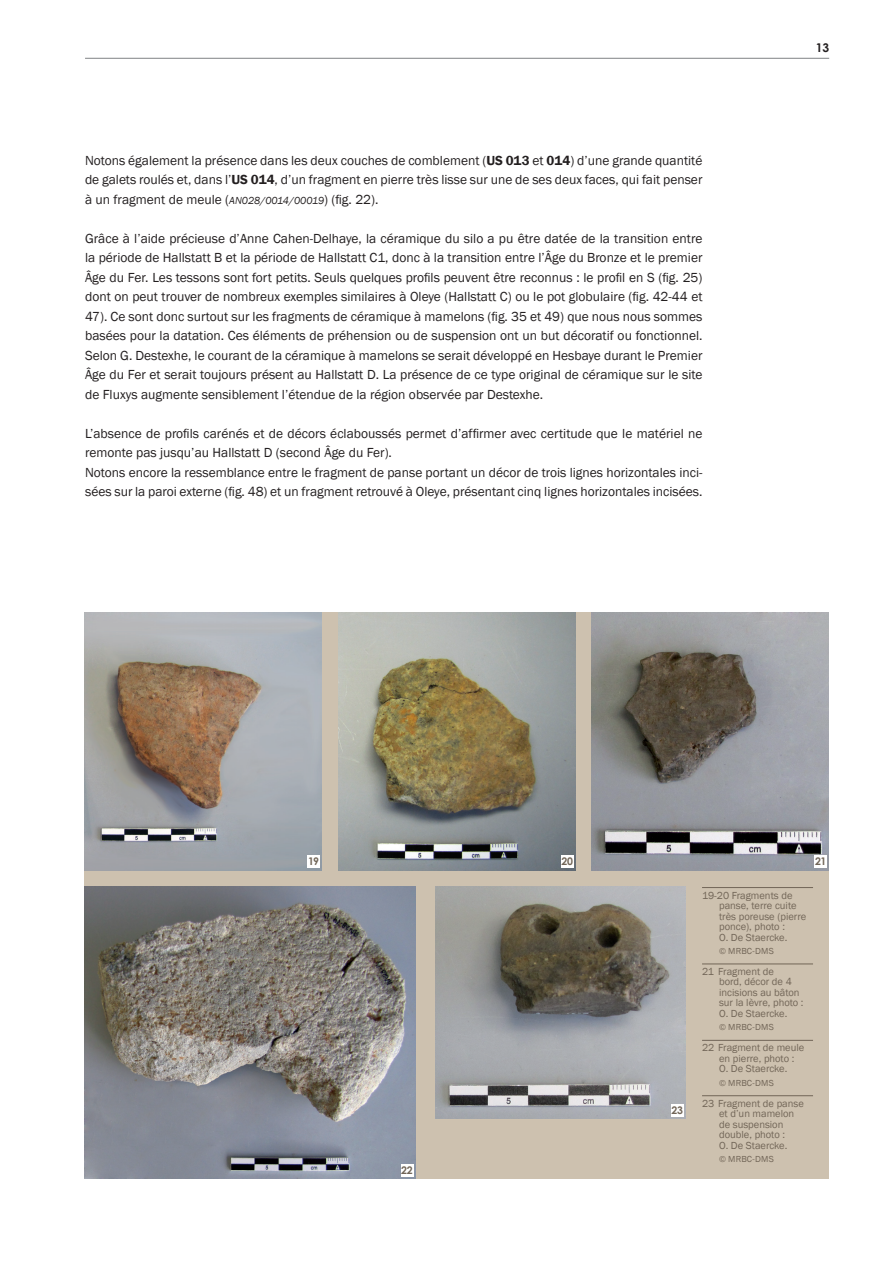
<style>
.page{position:relative;width:893px;height:1263px;background:#fff}
.page>*{position:absolute;margin:0;border:0;box-sizing:border-box;transform-origin:0 0}
.t1{font:13.5px/19.5px "Franklin Gothic";color:#231f20;text-align:justify}
.t2{font:700 12px "Century Gothic";color:#231f20}
.t3{font:10.5px/10.5px "Franklin Gothic";color:#716557}
.t4{font:700 10.5px "Century Gothic";letter-spacing:-.02em;color:#716557}
.t5{font:9px "Franklin Gothic";color:#716557}
.s1{font-weight:600}
.s2{font-style:italic;font-size:10.5px}
</style>
<div class="page">
<hr style="left:85px;top:58px;width:744px;height:1px;background:#808285">
<div style="left:85px;top:612px;width:744px;height:567px;background:#cdc1af"></div>
<img style="left:85px;top:886px;width:331px;height:293px">
<hr style="left:702px;top:887px;width:111px;height:1px;background:#716557">
<hr style="left:702px;top:963px;width:111px;height:1px;background:#716557">
<hr style="left:702px;top:1040px;width:111px;height:1px;background:#716557">
<hr style="left:702px;top:1095px;width:111px;height:1px;background:#716557">
<img style="left:592px;top:612px;width:237px;height:258px">
<img style="left:85px;top:612px;width:237px;height:258px">
<img style="left:338px;top:612px;width:237px;height:258px">
<div style="left:307px;top:855px;width:13px;height:13px;background:#fff"></div>
<div style="left:561px;top:855px;width:13px;height:13px;background:#fff"></div>
<div style="left:814px;top:855px;width:13px;height:13px;background:#fff"></div>
<div style="left:401px;top:1164px;width:12px;height:13px;background:#fff"></div>
<img style="left:436px;top:886px;width:250px;height:233px">
<div style="left:671px;top:1104px;width:13px;height:13px;background:#fff"></div>
<p class="t1" style="left:85px;top:151px;width:619px">Notons également la présence dans les deux couches de comblement (<span class="s1">US 013</span> et <span class="s1">014</span>) d’une grande quantité de galets roulés et, dans l’<span class="s1">US 014</span>, d’un fragment en pierre très lisse sur une de ses deux faces, qui fait penser à un fragment de meule (<span class="s2">AN028/0014/00019</span>) (fig. 22).</p>
<p class="t1" style="left:85px;top:229px;width:619px">Grâce à l’aide précieuse d’Anne Cahen-Delhaye, la céramique du silo a pu être datée de la transition entre la période de Hallstatt B et la période de Hallstatt C1, donc à la transition entre l’Âge du Bronze et le premier Âge du Fer. Les tessons sont fort petits. Seuls quelques profils peuvent être reconnus : le profil en S (fig. 25) dont on peut trouver de nombreux exemples similaires à Oleye (Hallstatt C) ou le pot globulaire (fig. 42-44 et 47). Ce sont donc surtout sur les fragments de céramique à mamelons (fig. 35 et 49) que nous nous sommes basées pour la datation. Ces éléments de préhension ou de suspension ont un but décoratif ou fonctionnel.<br>Selon G. Destexhe, le courant de la céramique à mamelons se serait développé en Hesbaye durant le Premier Âge du Fer et serait toujours présent au Hallstatt D. La présence de ce type original de céramique sur le site de Fluxys augmente sensiblement l’étendue de la région observée par Destexhe.</p>
<p class="t1" style="left:85px;top:424px;width:619px;text-align:left">L’absence de profils carénés et de décors éclaboussés permet d’affirmer avec certitude que le matériel ne remonte pas jusqu’au Hallstatt D (second Âge du Fer).<br>Notons encore la ressemblance entre le fragment de panse portant un décor de trois lignes horizontales inci&shy;sées sur la paroi externe (fig. 48) et un fragment retrouvé à Oleye, présentant cinq lignes horizontales incisées.</p>
<p class="t2" style="left:816px;top:38px;width:15px">13</p>
<p class="t4" style="left:308px;top:853px;width:12px">19</p>
<p class="t4" style="left:561px;top:853px;width:13px">20</p>
<p class="t4" style="left:815px;top:853px;width:13px">21</p>
<p class="t4" style="left:401px;top:1162px;width:13px">22</p>
<p class="t4" style="left:672px;top:1102px;width:13px">23</p>
<p class="t3" style="left:719px;top:890px;width:89px;text-indent:-17px">19-20 Fragments de panse, terre cuite très poreuse (pierre ponce), photo :<br>O. De Staercke.</p>
<p class="t5" style="left:719px;top:945px;width:16px">© MRB</p>
<p class="t5" style="left:747px;top:945px;width:16px">C-DMS</p>
<p class="t3" style="left:719px;top:966px;width:86px;text-indent:-17px">21 Fragment de<br>bord, décor de 4 incisions au bâton sur la lèvre, photo :<br>O. De Staercke.</p>
<p class="t5" style="left:719px;top:1022px;width:16px">© MRB</p>
<p class="t5" style="left:747px;top:1022px;width:16px">C-DMS</p>
<p class="t3" style="left:719px;top:1043px;width:87px;text-indent:-17px">22 Fragment de meule en pierre, photo :<br>O. De Staercke.</p>
<p class="t5" style="left:719px;top:1077px;width:16px">© MRB</p>
<p class="t5" style="left:747px;top:1077px;width:16px">C-DMS</p>
<p class="t3" style="left:719px;top:1098px;width:86px;text-indent:-17px">23 Fragment de panse et d’un mamelon de suspension double, photo :<br>O. De Staercke.</p>
<p class="t5" style="left:719px;top:1153px;width:16px">© MRB</p>
<p class="t5" style="left:747px;top:1153px;width:16px">C-DMS</p>
</div>
